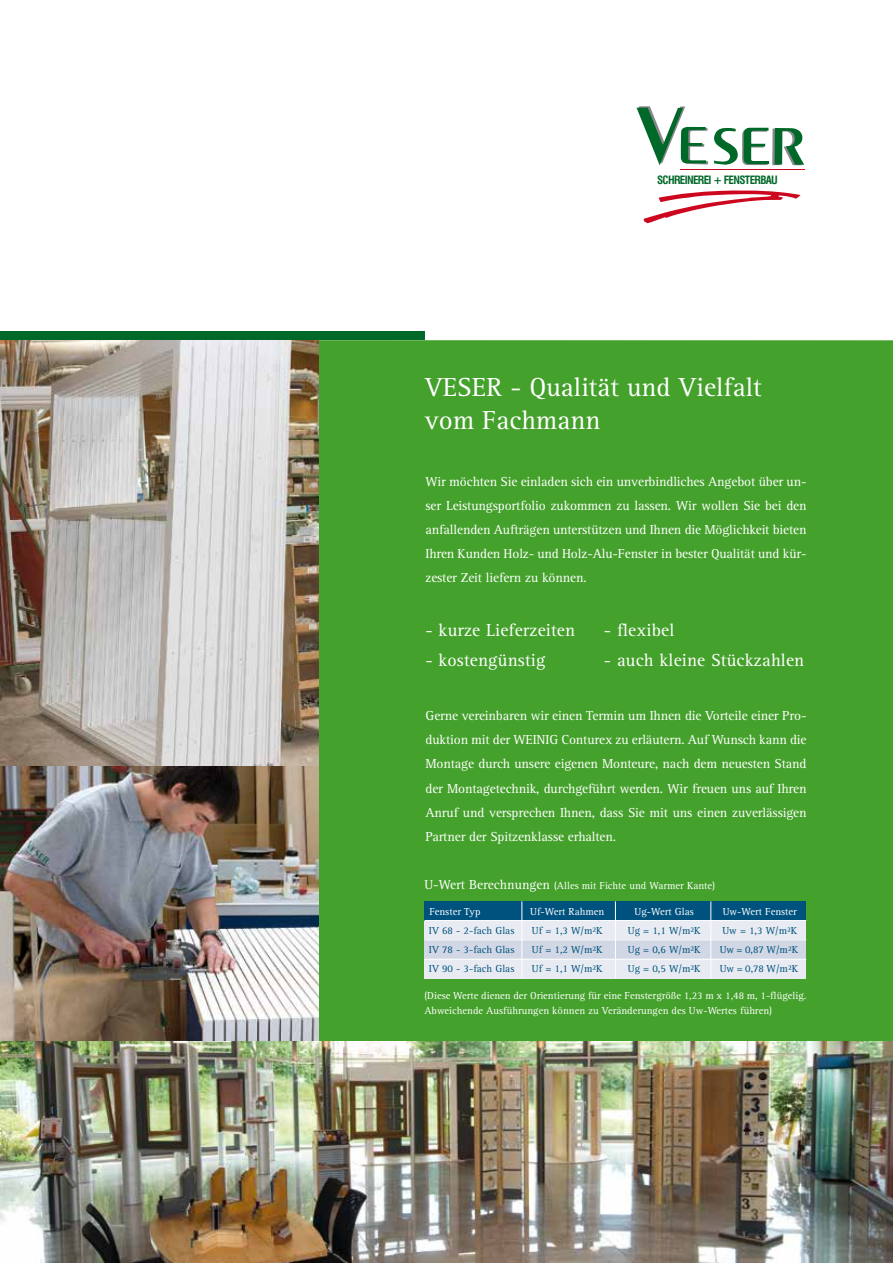
<style>
.page{position:relative;width:893px;height:1263px;background:#fff}
.page>*{position:absolute;margin:0;border:0;box-sizing:border-box;transform-origin:0 0}
.t1{font:27px/32.4px "Rotis Serif";color:#fff}
.t2{font:18px "Rotis Serif";letter-spacing:.01em;color:#fff}
.t3{font:13.5px/24px "Rotis Serif";letter-spacing:-.01em;color:#fff;text-align:justify}
.t4{font:700 condensed 11.25px "Swiss 721 BT";letter-spacing:-.06em;color:#006829}
.t5{font:10.5px/14.9px "Rotis Serif";color:#fff}
.t6{font:10.5px "Rotis Serif";color:#00527e}
.s1{font-size:13.5px}
</style>
<div class="page">
<div style="left:319px;top:340px;width:574px;height:702px;background:#44a12b"></div>
<div style="left:0;top:332px;width:425px;height:8px;background:#006829"></div>
<svg style="left:636px;top:106px;width:168px;height:59px"></svg>
<hr style="left:680px;top:169px;width:125px;height:1px;background:#cd071e">
<svg style="left:644px;top:190px;width:156px;height:33px"></svg>
<img style="left:0;top:340px;width:319px;height:702px">
<img style="left:0;top:1042px;width:893px;height:221px">
<div style="left:425px;top:921px;width:381px;height:19px;background:#e8ebf1"></div>
<div style="left:425px;top:959px;width:381px;height:19px;background:#e8ebf1"></div>
<div style="left:425px;top:940px;width:381px;height:19px;background:#d1d7e4"></div>
<div style="left:425px;top:901px;width:381px;height:19px;background:#00527e"></div>
<hr style="left:425px;top:939px;width:381px;height:1px;background:#fff">
<hr style="left:425px;top:959px;width:381px;height:1px;background:#fff">
<hr style="left:521px;top:901px;width:1px;height:77px;background:#fff">
<hr style="left:615px;top:901px;width:1px;height:77px;background:#fff">
<hr style="left:710px;top:901px;width:1px;height:77px;background:#fff">
<hr style="left:425px;top:920px;width:381px;height:1px;background:#fff">
<p class="t4" style="left:657px;top:173px;width:122px">SCHREINEREI + FENSTERBAU</p>
<h1 class="t1" style="left:425px;top:372px;width:338px">VESER - Qualität und Vielfalt vom Fachmann</h1>
<p class="t3" style="left:425px;top:470px;width:383px">Wir möchten Sie einladen sich ein unverbindliches Angebot über un&shy;ser Leistungsportfolio zukommen zu lassen. Wir wollen Sie bei den anfallenden Aufträgen unterstützen und Ihnen die Möglichkeit bieten Ihren Kunden Holz- und Holz-Alu-Fenster in bester Qualität und kür&shy;zester Zeit liefern zu können.</p>
<h2 class="t2" style="left:425px;top:620px;width:151px">- kurze Lieferzeiten</h2>
<h2 class="t2" style="left:604px;top:620px;width:72px">- flexibel</h2>
<h2 class="t2" style="left:425px;top:650px;width:121px">- kostengünstig</h2>
<h2 class="t2" style="left:604px;top:650px;width:202px">- auch kleine Stückzahlen</h2>
<p class="t3" style="left:425px;top:704px;width:383px">Gerne vereinbaren wir einen Termin um Ihnen die Vorteile einer Pro&shy;duktion mit der WEINIG Conturex zu erläutern. Auf Wunsch kann die Montage durch unsere eigenen Monteure, nach dem neuesten Stand der Montagetechnik, durchgeführt werden. Wir freuen uns auf Ihren Anruf und versprechen Ihnen, dass Sie mit uns einen zuverlässigen Partner der Spitzenklasse erhalten.</p>
<p class="t5" style="left:424px;top:879px;width:292px"><span class="s1">U-Wert Berechnungen</span> (Alles mit Fichte und Warmer Kante)</p>
<p class="t5" style="left:429px;top:904px;width:53px">Fenster Typ</p>
<p class="t5" style="left:530px;top:904px;width:76px">Uf-Wert Rahmen</p>
<p class="t5" style="left:635px;top:904px;width:61px">Ug-Wert Glas</p>
<p class="t5" style="left:723px;top:904px;width:76px">Uw-Wert Fenster</p>
<p class="t6" style="left:429px;top:924px;width:87px">IV 68 - 2-fach Glas</p>
<p class="t6" style="left:532px;top:924px;width:72px">Uf = 1,3 W/m²K</p>
<p class="t6" style="left:628px;top:924px;width:74px">Ug = 1,1 W/m²K</p>
<p class="t6" style="left:722px;top:924px;width:76px">Uw = 1,3 W/m²K</p>
<p class="t6" style="left:429px;top:943px;width:87px">IV 78 - 3-fach Glas</p>
<p class="t6" style="left:532px;top:943px;width:72px">Uf = 1,2 W/m²K</p>
<p class="t6" style="left:628px;top:943px;width:74px">Ug = 0,6 W/m²K</p>
<p class="t6" style="left:720px;top:943px;width:80px">Uw = 0,87 W/m²K</p>
<p class="t6" style="left:429px;top:963px;width:87px">IV 90 - 3-fach Glas</p>
<p class="t6" style="left:532px;top:963px;width:72px">Uf = 1,1 W/m²K</p>
<p class="t6" style="left:628px;top:963px;width:74px">Ug = 0,5 W/m²K</p>
<p class="t6" style="left:720px;top:963px;width:80px">Uw = 0,78 W/m²K</p>
<p class="t5" style="left:424px;top:988px;width:383px">(Diese Werte dienen der Orientierung für eine Fenstergröße 1,23 m x 1,48 m, 1-flügelig.<br>Abweichende Ausführungen können zu Veränderungen des Uw-Wertes führen)</p>
</div>
